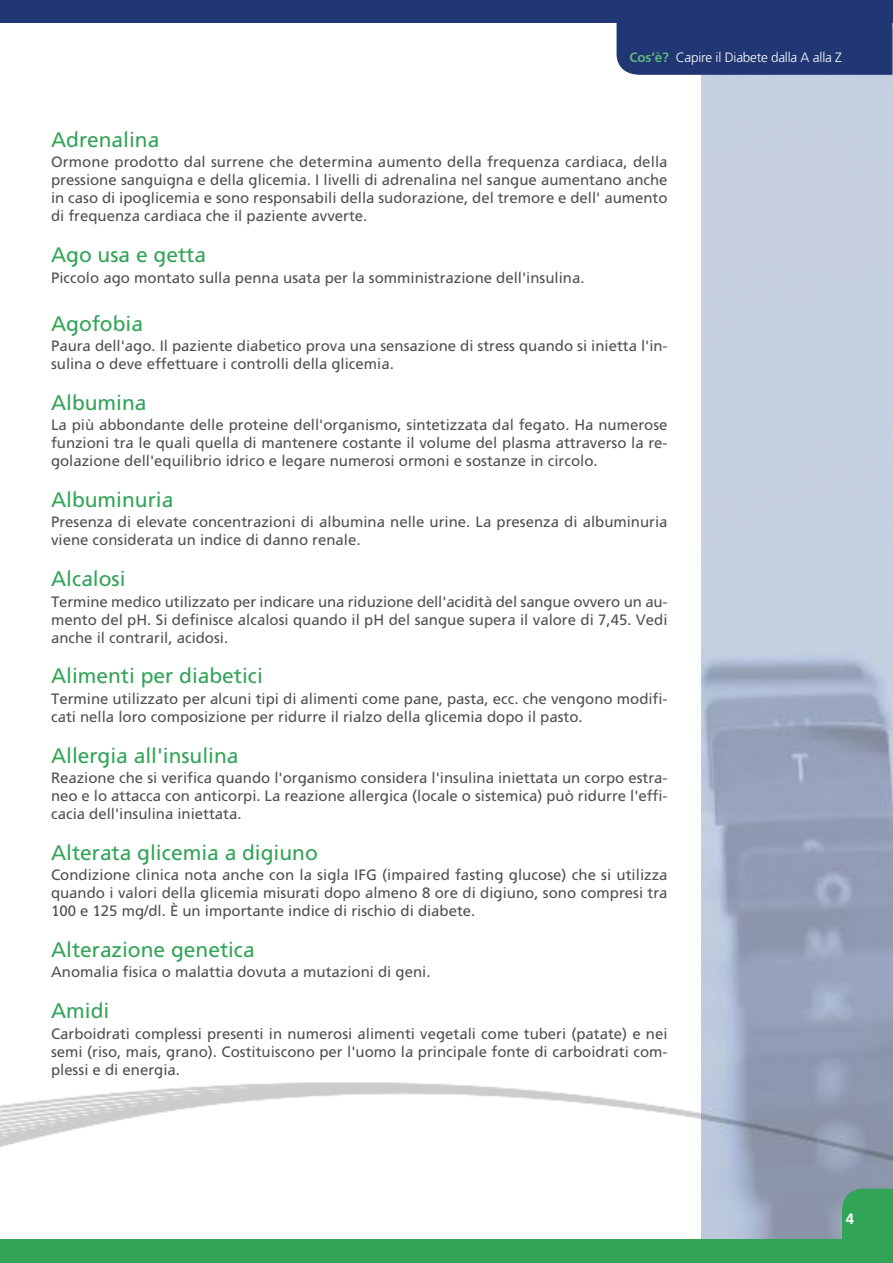
<style>
.page{position:relative;width:893px;height:1263px;background:#fff}
.page>*{position:absolute;margin:0;border:0;box-sizing:border-box;transform-origin:0 0}
.t1{font:21px "Freeway Roman 1";color:#32a457}
.t2{font:15px/18px "Freeway Roman 1";color:#525152;text-align:justify}
.t3{font:15px "Freeway Demi";color:#fff}
.t4{font:300 13.5px "Freeway";letter-spacing:-.015em;color:#fff}
.s1{font-family:"Freeway Demi";font-weight:400;color:#5bb679}
</style>
<div class="page">
<img style="left:0;top:544px;width:892px;height:695px">
<div style="left:0;top:0;width:893px;height:23px;background:#213773"></div>
<div style="left:0;top:1239px;width:893px;height:24px;background:#32a457"></div>
<div style="left:616px;top:23px;width:276px;height:52px;background:#213773"></div>
<svg style="left:842px;top:1187px;width:51px;height:52px;background:#37a35c"></svg>
<p class="t4" style="left:629px;top:49px;width:214px"><span class="s1">Cos’è?</span> Capire il Diabete dalla A alla Z</p>
<h1 class="t1" style="left:51px;top:127px;width:110px">Adrenalina</h1>
<p class="t2" style="left:51px;top:153px;width:618px">Ormone prodotto dal surrene che determina aumento della frequenza cardiaca, della pressione sanguigna e della glicemia. I livelli di adrenalina nel sangue aumentano anche in caso di ipoglicemia e sono responsabili della sudorazione, del tremore e dell' aumento di frequenza cardiaca che il paziente avverte.</p>
<h1 class="t1" style="left:51px;top:243px;width:157px">Ago usa e getta</h1>
<p class="t2" style="left:51px;top:268px;width:535px">Piccolo ago montato sulla penna usata per la somministrazione dell'insulina.</p>
<h1 class="t1" style="left:51px;top:311px;width:94px">Agofobia</h1>
<p class="t2" style="left:51px;top:337px;width:618px">Paura dell'ago. Il paziente diabetico prova una sensazione di stress quando si inietta l'in&shy;sulina o deve effettuare i controlli della glicemia.</p>
<h1 class="t1" style="left:51px;top:390px;width:97px">Albumina</h1>
<p class="t2" style="left:51px;top:416px;width:618px">La più abbondante delle proteine dell'organismo, sintetizzata dal fegato. Ha numerose funzioni tra le quali quella di mantenere costante il volume del plasma attraverso la re&shy;golazione dell'equilibrio idrico e legare numerosi ormoni e sostanze in circolo.</p>
<h1 class="t1" style="left:51px;top:487px;width:124px">Albuminuria</h1>
<p class="t2" style="left:51px;top:513px;width:618px">Presenza di elevate concentrazioni di albumina nelle urine. La presenza di albuminuria viene considerata un indice di danno renale.</p>
<h1 class="t1" style="left:51px;top:567px;width:76px">Alcalosi</h1>
<p class="t2" style="left:51px;top:592px;width:618px">Termine medico utilizzato per indicare una riduzione dell'acidità del sangue ovvero un au&shy;mento del pH. Si definisce alcalosi quando il pH del sangue supera il valore di 7,45. Vedi anche il contraril, acidosi.</p>
<h1 class="t1" style="left:51px;top:664px;width:214px">Alimenti per diabetici</h1>
<p class="t2" style="left:51px;top:690px;width:618px">Termine utilizzato per alcuni tipi di alimenti come pane, pasta, ecc. che vengono modifi&shy;cati nella loro composizione per ridurre il rialzo della glicemia dopo il pasto.</p>
<h1 class="t1" style="left:51px;top:743px;width:189px">Allergia all'insulina</h1>
<p class="t2" style="left:51px;top:769px;width:618px">Reazione che si verifica quando l'organismo considera l'insulina iniettata un corpo estra&shy;neo e lo attacca con anticorpi. La reazione allergica (locale o sistemica) può ridurre l'effi&shy;cacia dell'insulina iniettata.</p>
<h1 class="t1" style="left:51px;top:840px;width:268px">Alterata glicemia a digiuno</h1>
<p class="t2" style="left:51px;top:866px;width:618px">Condizione clinica nota anche con la sigla IFG (impaired fasting glucose) che si utilizza quando i valori della glicemia misurati dopo almeno 8 ore di digiuno, sono compresi tra 100 e 125 mg/dl. È un importante indice di rischio di diabete.</p>
<h1 class="t1" style="left:51px;top:937px;width:205px">Alterazione genetica</h1>
<p class="t2" style="left:51px;top:963px;width:381px">Anomalia fisica o malattia dovuta a mutazioni di geni.</p>
<h1 class="t1" style="left:51px;top:999px;width:60px">Amidi</h1>
<p class="t2" style="left:51px;top:1024px;width:618px">Carboidrati complessi presenti in numerosi alimenti vegetali come tuberi (patate) e nei semi (riso, mais, grano). Costituiscono per l'uomo la principale fonte di carboidrati com&shy;plessi e di energia.</p>
<p class="t3" style="left:846px;top:1210px;width:10px">4</p>
</div>
